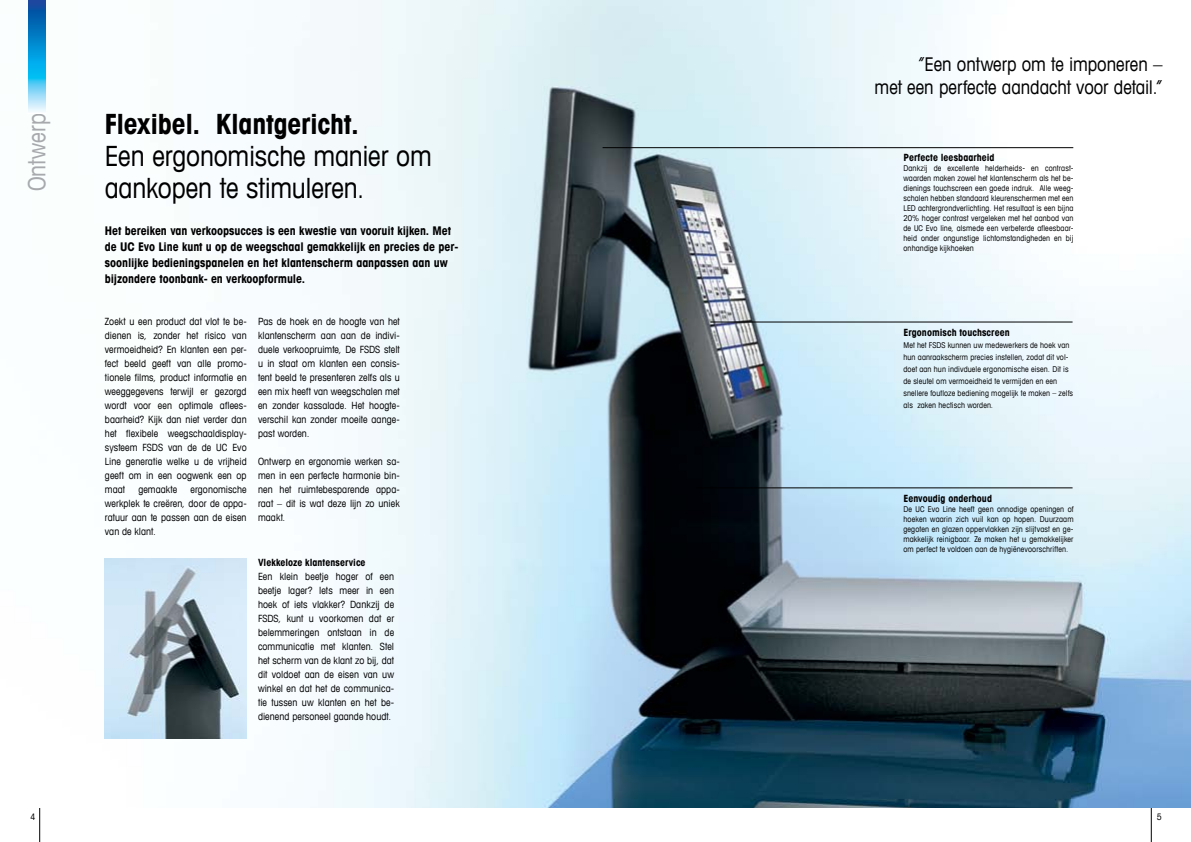
<style>
.page{position:relative;width:1191px;height:842px;background:#fff}
.page>*{position:absolute;margin:0;border:0;box-sizing:border-box;transform-origin:0 0}
.t1{font:condensed 28px/32px "Avant Garde Com";letter-spacing:-.005em;color:#000}
.t2{font:700 condensed 28px "Avant Garde Com";letter-spacing:-.01em;color:#000}
.t3{font:condensed 24px "Avant Garde Com";color:#a7a9ac}
.t4{font:condensed 19px/23px "Avant Garde Com";letter-spacing:-.005em;color:#000;text-align:right}
.t5{font:700 condensed 12px/16px "Avant Garde Com";letter-spacing:-.005em;color:#000}
.t6{font:condensed 10px/14px "Avant Garde Com";letter-spacing:.005em;color:#000;text-align:justify}
.t7{font:700 condensed 10px "Avant Garde Com";letter-spacing:.005em;color:#000}
.t8{font:condensed 9px "Avant Garde Com";color:#000}
.t9{font:condensed 8px/10px "Avant Garde Com";letter-spacing:.015em;color:#000;text-align:justify}
</style>
<div class="page">
<hr style="left:1151px;top:808px;width:1px;height:34px;background:#000">
<hr style="left:39px;top:808px;width:1px;height:34px;background:#000">
<img style="left:28px;top:0;width:1163px;height:808px">
<img style="left:105px;top:558px;width:142px;height:181px">
<hr style="left:696px;top:488px;width:376px;height:1px;background:#000">
<hr style="left:710px;top:322px;width:362px;height:1px;background:#000">
<hr style="left:602px;top:147px;width:471px;height:1px;background:#000">
<h2 class="t3" style="left:22px;top:191px;width:79px;rotate:-90deg">Ontwerp</h2>
<h1 class="t2" style="left:105px;top:106px;width:255px">Flexibel. Klantgericht.</h1>
<h1 class="t1" style="left:105px;top:139px;width:329px">Een ergonomische manier om aankopen te stimuleren.</h1>
<p class="t5" style="left:105px;top:223px;width:355px">Het bereiken van verkoopsucces is een kwestie van vooruit kijken. Met de UC Evo Line kunt u op de weegschaal gemakkelijk en precies de per&shy;soonlijke bedieningspanelen en het klantenscherm aanpassen aan uw bijzondere toonbank- en verkoopformule.</p>
<p class="t6" style="left:105px;top:314px;width:143px">Zoekt u een product dat vlot te be&shy;dienen is, zonder het risico van vermoeidheid? En klanten een per&shy;fect beeld geeft van alle promo&shy;tionele films, product informatie en weeggegevens terwijl er gezorgd wordt voor een optimale aflees&shy;baarheid? Kijk dan niet verder dan het flexibele weegschaaldisplay&shy;systeem FSDS van de de UC Evo Line generatie welke u de vrijheid geeft om in een oogwenk een op maat</p>
<p class="t6" style="left:258px;top:314px;width:143px">Pas de hoek en de hoogte van het klantenscherm aan aan de indivi&shy;duele verkoopruimte, De FSDS stelt u in staat om klanten een consis&shy;tent beeld te presenteren zelfs als u een mix heeft van weegschalen met en zonder kassalade. Het hoogte&shy;verschil kan zonder moeite aange&shy;past worden.</p>
<p class="t6" style="left:258px;top:454px;width:143px">Ontwerp en ergonomie werken sa&shy;men in een perfecte harmonie bin&shy;nen het ruimtebesparende appa&shy;raat – dit is wat deze lijn zo uniek maakt.</p>
<p class="t6" style="left:105px;top:482px;width:143px;text-indent:86px">ergonomische werkplek te creëren, door de appa&shy;ratuur aan te passen aan de eisen van de klant.</p>
<p class="t6" style="left:138px;top:482px;width:41px">gemaakte</p>
<p class="t7" style="left:258px;top:556px;width:109px">Vlekkeloze klantenservice</p>
<p class="t6" style="left:258px;top:569px;width:138px">Een klein beetje hoger of een beetje lager? Iets meer in een hoek of iets vlakker? Dankzij de FSDS, kunt u voorkomen dat er belemmeringen ontstaan in de communicatie met klanten. Stel het scherm van de klant zo bij, dat dit voldoet aan de eisen van uw winkel en dat het de communica&shy;tie tussen uw klanten en het be&shy;dienend personeel gaande houdt.</p>
<h3 class="t4" style="left:874px;top:52px;width:289px">“Een ontwerp om te imponeren –<br>met een perfecte aandacht voor detail.”</h3>
<p class="t7" style="left:903px;top:151px;width:93px">Perfecte leesbaarheid</p>
<p class="t9" style="left:903px;top:163px;width:172px">Dankzij de excellente helderheids- en contrast&shy;waarden maken zowel het klantenscherm als het be&shy;dienings touchscreen een goede indruk. Alle weeg&shy;schalen hebben standaard kleurenschermen met een LED achtergrondverlichting. Het resultaat is een bijna 20% hoger contrast vergeleken met het aanbod van de UC Evo line, alsmede een verbeterde afleesbaar&shy;heid onder ongunstige lichtomstandigheden en bij onhandige kijkhoeken</p>
<p class="t7" style="left:903px;top:326px;width:108px">Ergonomisch touchscreen</p>
<p class="t9" style="left:903px;top:339px;width:171px;line-height:12px;text-align:left">Met het FSDS kunnen uw medewerkers de hoek van hun aanraakscherm precies instellen, zodat dit vol&shy;doet aan hun indivduele ergonomische eisen. Dit is de sleutel om vermoeidheid te vermijden en een snellere foutloze bediening mogelijk te maken – zelfs als zaken hectisch worden.</p>
<p class="t7" style="left:903px;top:492px;width:90px">Eenvoudig onderhoud</p>
<p class="t9" style="left:903px;top:504px;width:172px">De UC Evo Line heeft geen onnodige openingen of hoeken waarin zich vuil kan op hopen. Duurzaam gegoten en glazen oppervlakken zijn slijtvast en ge&shy;makkelijk reinigbaar. Ze maken het u gemakkelijker om perfect te voldoen aan de hygiënevoorschriften.</p>
<p class="t8" style="left:30px;top:811px;width:7px">4</p>
<p class="t8" style="left:1157px;top:811px;width:7px">5</p>
</div>
